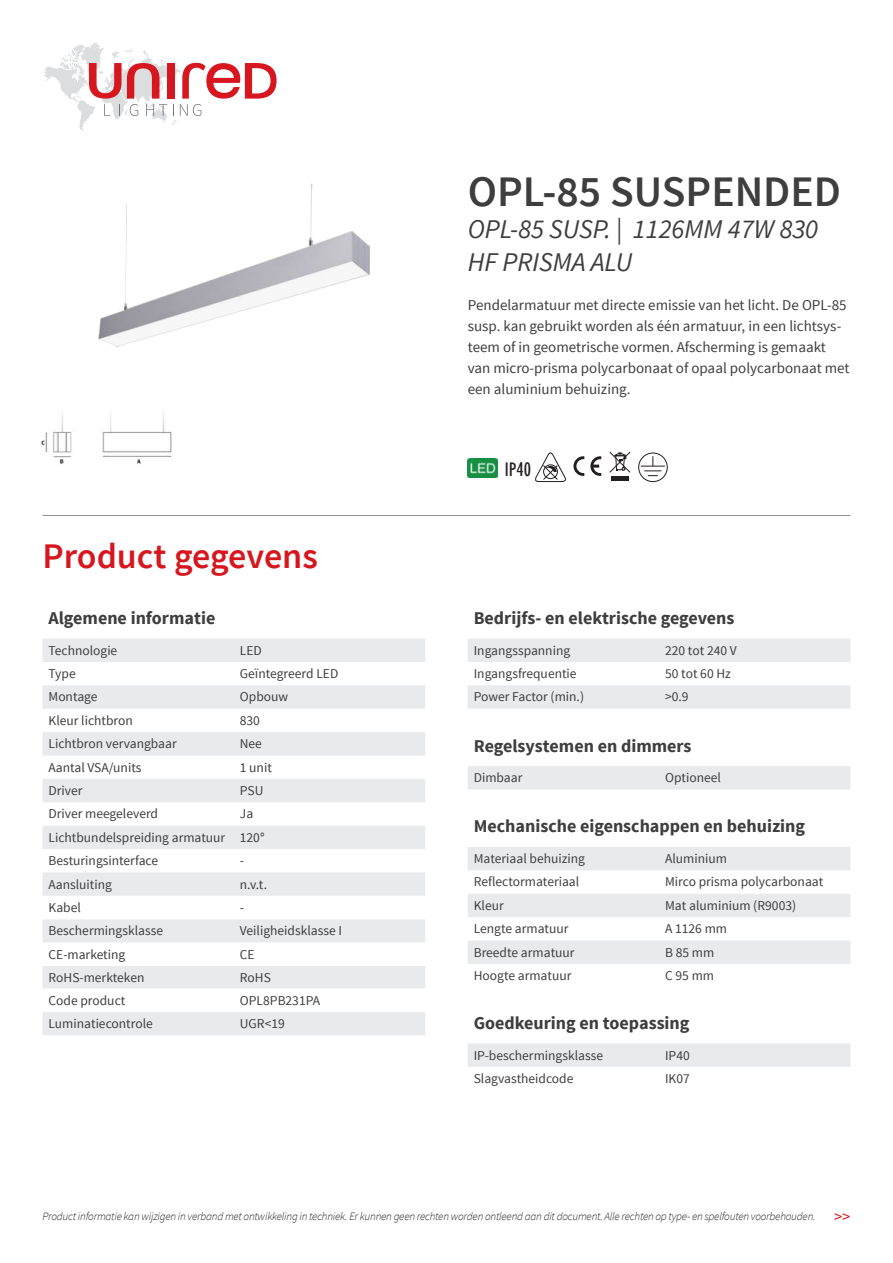
<style>
.page{position:relative;width:893px;height:1263px;background:#fff}
.page>*{position:absolute;margin:0;border:0;box-sizing:border-box;transform-origin:0 0}
.t1{font:600 43.5px "Source Sans Pro";color:#3e3e3f}
.t2{font:600 36px "Source Sans Pro";color:#d7171f}
.t3{font:italic 27px/32.4px "Source Sans Pro";color:#3e3e3f}
.t4{font:condensed 20.1px "Gill Sans";color:#231f20}
.t5{font:700 18px "Source Sans Pro";color:#3e3e3f}
.t6{font:16.5px "Source Sans Pro";color:#d7171f}
.t7{font:15px/21px "Source Sans Pro";color:#3e3e3f}
.t8{font:13.5px/23.4px "Source Sans Pro";color:#3e3e3f}
.t9{font:italic 300 11.25px "Source Sans Pro";letter-spacing:-.02em;color:#231f20}
</style>
<div class="page">
<svg style="left:44px;top:43px;width:233px;height:88px"></svg>
<img style="left:98px;top:183px;width:272px;height:164px">
<hr style="left:43px;top:515px;width:807px;height:1px;background:#939598">
<svg style="left:43px;top:639px;width:382px;height:117px;fill:#e9eaeb"></svg>
<svg style="left:43px;top:779px;width:382px;height:117px;fill:#e9eaeb"></svg>
<svg style="left:43px;top:919px;width:382px;height:116px;fill:#e9eaeb"></svg>
<svg style="left:468px;top:639px;width:382px;height:428px"></svg>
<svg style="left:535px;top:452px;width:31px;height:30px"></svg>
<img style="left:468px;top:459px;width:29px;height:19px">
<svg style="left:573px;top:456px;width:11px;height:20px"></svg>
<svg style="left:590px;top:456px;width:11px;height:20px"></svg>
<div style="left:638px;top:453px;width:30px;height:29px;border:1px solid #231f20;border-radius:50%"></div>
<svg style="left:641px;top:456px;width:24px;height:20px"></svg>
<hr style="left:611px;top:477px;width:17px;height:4px;background:#231f20">
<svg style="left:609px;top:451px;width:22px;height:22px"></svg>
<img style="left:41px;top:412px;width:131px;height:52px">
<h1 class="t1" style="left:468px;top:175px;width:375px">OPL-85 SUSPENDED</h1>
<h3 class="t3" style="left:468px;top:215px;width:352px">OPL-85 SUSP. | 1126MM 47W 830<br>HF PRISMA ALU</h3>
<p class="t7" style="left:468px;top:296px;width:383px">Pendelarmatuur met directe emissie van het licht. De OPL-85 susp. kan gebruikt worden als één armatuur, in een lichtsys&shy;teem of in geometrische vormen. Afscherming is gemaakt van micro-prisma polycarbonaat of opaal polycarbonaat met een aluminium behuizing.</p>
<h2 class="t2" style="left:43px;top:542px;width:277px">Product gegevens</h2>
<h3 class="t5" style="left:49px;top:611px;width:168px">Algemene informatie</h3>
<p class="t8" style="left:49px;top:640px;width:70px">Technologie</p>
<p class="t8" style="left:240px;top:640px;width:23px">LED</p>
<p class="t8" style="left:49px;top:663px;width:29px">Type</p>
<p class="t8" style="left:240px;top:663px;width:100px">GeÏntegreerd LED</p>
<p class="t8" style="left:49px;top:686px;width:51px">Montage</p>
<p class="t8" style="left:240px;top:686px;width:50px">Opbouw</p>
<p class="t8" style="left:49px;top:710px;width:86px">Kleur lichtbron</p>
<p class="t8" style="left:240px;top:710px;width:22px">830</p>
<p class="t8" style="left:49px;top:733px;width:130px">Lichtbron vervangbaar</p>
<p class="t8" style="left:240px;top:733px;width:24px">Nee</p>
<p class="t8" style="left:49px;top:756px;width:95px">Aantal VSA/units</p>
<p class="t8" style="left:240px;top:756px;width:34px">1 unit</p>
<p class="t8" style="left:49px;top:780px;width:35px">Driver</p>
<p class="t8" style="left:240px;top:780px;width:25px">PSU</p>
<p class="t8" style="left:49px;top:803px;width:111px">Driver meegeleverd</p>
<p class="t8" style="left:49px;top:803px;width:217px;text-indent:191px">Ja<br>Lichtbundelspreiding armatuur 120°<br>Besturingsinterface</p>
<p class="t8" style="left:240px;top:850px;width:6px">-</p>
<p class="t8" style="left:49px;top:873px;width:65px">Aansluiting</p>
<p class="t8" style="left:240px;top:873px;width:29px">n.v.t.</p>
<p class="t8" style="left:49px;top:897px;width:34px">Kabel</p>
<p class="t8" style="left:240px;top:897px;width:6px">-</p>
<p class="t8" style="left:49px;top:920px;width:116px">Beschermingsklasse</p>
<p class="t8" style="left:240px;top:920px;width:104px">Veiligheidsklasse I</p>
<p class="t8" style="left:49px;top:943px;width:78px">CE-marketing</p>
<p class="t8" style="left:240px;top:943px;width:16px">CE</p>
<p class="t8" style="left:49px;top:967px;width:97px">RoHS-merkteken</p>
<p class="t8" style="left:240px;top:967px;width:33px">RoHS</p>
<p class="t8" style="left:49px;top:990px;width:78px">Code product</p>
<p class="t8" style="left:240px;top:990px;width:82px">OPL8PB231PA</p>
<p class="t8" style="left:49px;top:1013px;width:106px">Luminatiecontrole</p>
<p class="t8" style="left:240px;top:1013px;width:47px">UGR&lt;19</p>
<h3 class="t4" style="left:505px;top:457px;width:28px">IP40</h3>
<h3 class="t5" style="left:474px;top:611px;width:262px">Bedrijfs- en elektrische gegevens</h3>
<p class="t8" style="left:474px;top:640px;width:98px">Ingangsspanning</p>
<p class="t8" style="left:665px;top:640px;width:73px">220 tot 240 V</p>
<p class="t8" style="left:474px;top:663px;width:104px">Ingangsfrequentie</p>
<p class="t8" style="left:665px;top:663px;width:67px">50 tot 60 Hz</p>
<p class="t8" style="left:474px;top:686px;width:112px">Power Factor (min.)</p>
<p class="t8" style="left:665px;top:686px;width:25px">&gt;0.9</p>
<h3 class="t5" style="left:474px;top:739px;width:219px">Regelsystemen en dimmers</h3>
<p class="t8" style="left:474px;top:767px;width:50px">Dimbaar</p>
<p class="t8" style="left:665px;top:767px;width:57px">Optioneel</p>
<h3 class="t5" style="left:474px;top:819px;width:333px">Mechanische eigenschappen en behuizing</h3>
<p class="t8" style="left:474px;top:848px;width:113px">Materiaal behuizing</p>
<p class="t8" style="left:665px;top:848px;width:63px">Aluminium</p>
<p class="t8" style="left:474px;top:871px;width:107px">Reflectormateriaal</p>
<p class="t8" style="left:665px;top:871px;width:160px">Mirco prisma polycarbonaat</p>
<p class="t8" style="left:474px;top:895px;width:31px">Kleur</p>
<p class="t8" style="left:665px;top:895px;width:133px">Mat aluminium (R9003)</p>
<p class="t8" style="left:474px;top:918px;width:96px">Lengte armatuur</p>
<p class="t8" style="left:665px;top:918px;width:64px">A 1126 mm</p>
<p class="t8" style="left:474px;top:941px;width:102px">Breedte armatuur</p>
<p class="t8" style="left:665px;top:941px;width:51px">B 85 mm</p>
<p class="t8" style="left:474px;top:965px;width:99px">Hoogte armatuur</p>
<p class="t8" style="left:665px;top:965px;width:50px">C 95 mm</p>
<h3 class="t5" style="left:474px;top:1016px;width:217px">Goedkeuring en toepassing</h3>
<p class="t8" style="left:474px;top:1044px;width:131px">IP-beschermingsklasse</p>
<p class="t8" style="left:665px;top:1044px;width:26px">IP40</p>
<p class="t8" style="left:474px;top:1068px;width:101px">Slagvastheidcode</p>
<p class="t8" style="left:665px;top:1068px;width:26px">IK07</p>
<p class="t9" style="left:43px;top:1211px;width:774px">Product informatie kan wijzigen in verband met ontwikkeling in techniek. Er kunnen geen rechten worden ontleend aan dit document. Alle rechten op type- en spelfouten voorbehouden.</p>
<p class="t6" style="left:834px;top:1210px;width:18px">&gt;&gt;</p>
</div>
